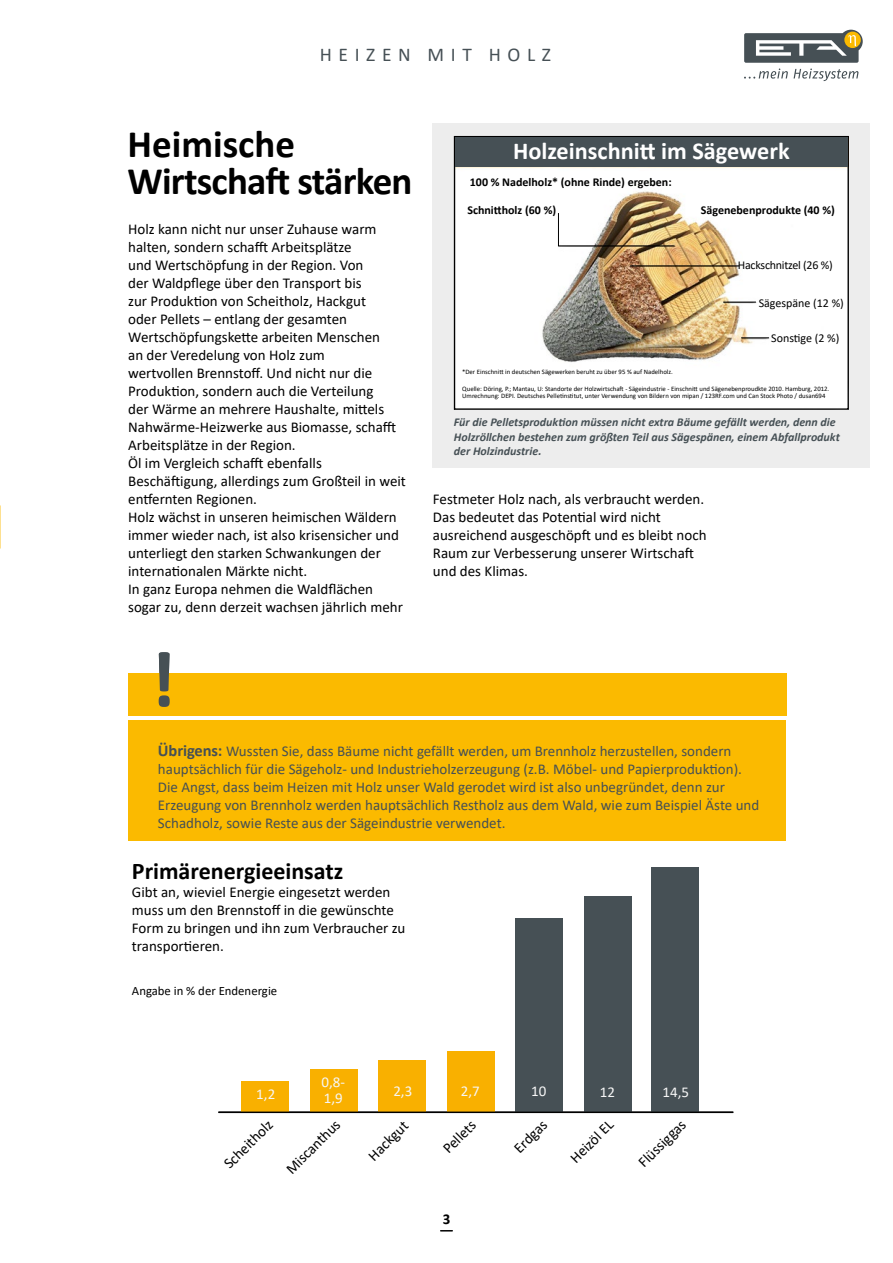
<style>
.page{position:relative;width:893px;height:1263px;background:#fff}
.page>*{position:absolute;margin:0;border:0;box-sizing:border-box;transform-origin:0 0}
.ETA_Fließtext{font:700 80.1px "Calibri";color:#465055}
.t1{font:700 39px "Calibri";letter-spacing:-.02em;color:#000}
.t2{font:700 39px "Calibri";color:#000}
.ETA_Fließtext-2{font:700 24.3px "Calibri";color:#fff}
.t3{font:700 24px "Calibri";color:#000}
.t4{font:19.5px "Calibri";letter-spacing:.34em;color:#465055}
.t5{font:15px/18px "Calibri";color:#000}
.t6{font:15px/18px "Calibri";color:#465055}
.t7{font:15px "Calibri";color:#f6f6f6}
.t8{font:700 15px "Calibri";color:#000}
.ETA_Fließtext-3{font:12.75px "Calibri";color:#000}
.t9{font:italic 700 12px/14.4px "Calibri";color:#465055}
.ETA_Fließtext-4{font:700 12px "Calibri";color:#000}
.ETA_Fließtext-5{font:12px "Calibri";letter-spacing:-.01em;color:#000}
.ETA_Fließtext-6{font:6.75px "Calibri";color:#000}
.s1{font-weight:700;font-size:16.5px}
</style>
<div class="page">
<div style="left:433px;top:123px;width:437px;height:345px;background:#ededed"></div>
<img style="left:456px;top:167px;width:391px;height:241px">
<div style="left:454px;top:136px;width:395px;height:274px;border:1px solid #000"></div>
<div style="left:455px;top:137px;width:392px;height:30px;background:#465055"></div>
<hr style="left:630px;top:266px;width:109px;height:1px;background:#000">
<hr style="left:723px;top:302px;width:33px;height:1px;background:#000">
<svg style="left:741px;top:338px;width:28px;height:1px"></svg>
<img style="left:558px;top:209px;width:117px;height:37px">
<div style="left:128px;top:720px;width:658px;height:120px;background:#fbba00"></div>
<div style="left:128px;top:673px;width:659px;height:43px;background:#fbba00"></div>
<div style="left:584px;top:896px;width:48px;height:216px;background:#465055"></div>
<div style="left:651px;top:867px;width:48px;height:246px;background:#465055"></div>
<div style="left:515px;top:918px;width:48px;height:194px;background:#465055"></div>
<div style="left:447px;top:1051px;width:48px;height:61px;background:#f9b000"></div>
<div style="left:378px;top:1060px;width:48px;height:52px;background:#f9b000"></div>
<div style="left:310px;top:1069px;width:48px;height:43px;background:#f9b000"></div>
<div style="left:241px;top:1081px;width:48px;height:31px;background:#f9b000"></div>
<hr style="left:218px;top:1111px;width:515px;height:2px;background:#000">
<svg style="left:744px;top:30px;width:119px;height:51px"></svg>
<p class="t4" style="left:320px;top:41px;width:233px">HEIZEN MIT HOLZ</p>
<p class="t2" style="left:128px;top:116px;width:169px">Heimische</p>
<p class="t1" style="left:128px;top:154px;width:286px">Wirtschaft stärken</p>
<p class="t5" style="left:128px;top:220px;width:270px">Holz kann nicht nur unser Zuhause warm halten, sondern schafft Arbeitsplätze<br>und Wertschöpfung in der Region. Von<br>der Waldpflege über den Transport bis<br>zur Produktion von Scheitholz, Hackgut oder Pellets – entlang der gesamten Wertschöpfungskette arbeiten Menschen an der Veredelung von Holz zum<br>wertvollen Brennstoff. Und nicht nur die Produktion, sondern auch die Verteilung der Wärme an mehrere Haushalte, mittels Nahwärme-Heizwerke aus Biomasse, schafft Arbeitsplätze in der Region.</p>
<p class="t5" style="left:128px;top:454px;width:279px">Öl im Vergleich schafft ebenfalls<br>Beschäftigung, allerdings zum Großteil in weit entfernten Regionen.</p>
<p class="t5" style="left:128px;top:508px;width:272px">Holz wächst in unseren heimischen Wäldern immer wieder nach, ist also krisensicher und unterliegt den starken Schwankungen der internationalen Märkte nicht.</p>
<p class="t5" style="left:128px;top:580px;width:276px">In ganz Europa nehmen die Waldflächen sogar zu, denn derzeit wachsen jährlich mehr</p>
<p class="ETA_Fließtext-2" style="left:513px;top:134px;width:278px">Holzeinschnitt im Sägewerk</p>
<p class="ETA_Fließtext-4" style="left:470px;top:173px;width:203px">100 % Nadelholz* (ohne Rinde) ergeben:</p>
<p class="ETA_Fließtext-4" style="left:467px;top:201px;width:90px">Schnittholz (60 %)</p>
<p class="ETA_Fließtext-4" style="left:701px;top:201px;width:136px">Sägenebenprodukte (40 %)</p>
<p class="ETA_Fließtext-5" style="left:738px;top:257px;width:96px">Hackschnitzel (26 %)</p>
<p class="ETA_Fließtext-5" style="left:759px;top:294px;width:87px">Sägespäne (12 %)</p>
<p class="ETA_Fließtext-5" style="left:771px;top:329px;width:70px">Sonstige (2 %)</p>
<p class="ETA_Fließtext-6" style="left:462px;top:367px;width:212px">*Der Einschnitt in deutschen Sägewerken beruht zu über 95 % auf Nadelholz.</p>
<p class="ETA_Fließtext-6" style="left:462px;top:384px;width:369px">Quelle: Döring, P.; Mantau, U: Standorte der Holzwirtschaft - Sägeindustrie - Einschnitt und Sägenebenproudkte 2010. Hamburg, 2012.</p>
<p class="ETA_Fließtext-6" style="left:462px;top:391px;width:365px">Umrechnung: DEPI. Deutsches Pelletinstitut, unter Verwendung von Bildern von mipan / 123RF.com und Can Stock Photo / dusan694</p>
<p class="t9" style="left:454px;top:415px;width:387px">Für die Pelletsproduktion müssen nicht extra Bäume gefällt werden, denn die<br>Holzröllchen bestehen zum größten Teil aus Sägespänen, einem Abfallprodukt der Holzindustrie.</p>
<p class="t5" style="left:433px;top:490px;width:275px">Festmeter Holz nach, als verbraucht werden.<br>Das bedeutet das Potential wird nicht ausreichend ausgeschöpft und es bleibt noch Raum zur Verbesserung unserer Wirtschaft und des Klimas.</p>
<p class="ETA_Fließtext" style="left:150px;top:623px;width:28px">!</p>
<p class="t6" style="left:158px;top:742px;width:603px"><span class="s1">Übrigens:</span> Wussten Sie, dass Bäume nicht gefällt werden, um Brennholz herzustellen, sondern hauptsächlich für die Sägeholz- und Industrieholzerzeugung (z.B. Möbel- und Papierproduktion).<br>Die Angst, dass beim Heizen mit Holz unser Wald gerodet wird ist also unbegründet, denn zur Erzeugung von Brennholz werden hauptsächlich Restholz aus dem Wald, wie zum Beispiel Äste und Schadholz, sowie Reste aus der Sägeindustrie verwendet.</p>
<p class="t3" style="left:132px;top:854px;width:213px">Primärenergieeinsatz</p>
<p class="t5" style="left:132px;top:883px;width:275px">Gibt an, wieviel Energie eingesetzt werden muss um den Brennstoff in die gewünschte Form zu bringen und ihn zum Verbraucher zu transportieren.</p>
<p class="ETA_Fließtext-3" style="left:132px;top:982px;width:147px">Angabe in % der Endenergie</p>
<p class="t7" style="left:256px;top:1083px;width:20px">1,2</p>
<p class="t7" style="left:321px;top:1072px;width:25px">0,8-</p>
<p class="t7" style="left:324px;top:1088px;width:20px">1,9</p>
<p class="t7" style="left:393px;top:1081px;width:20px">2,3</p>
<p class="t7" style="left:461px;top:1081px;width:20px">2,7</p>
<p class="t7" style="left:531px;top:1081px;width:17px">10</p>
<p class="t7" style="left:600px;top:1082px;width:17px">12</p>
<p class="t7" style="left:663px;top:1082px;width:28px">14,5</p>
<p class="t5" style="left:220px;top:1159px;width:64px;rotate:-45deg">Scheitholz</p>
<p class="t5" style="left:282px;top:1165px;width:71px;rotate:-45deg">Miscanthus</p>
<p class="t5" style="left:364px;top:1151px;width:51px;rotate:-45deg">Hackgut</p>
<p class="t5" style="left:439px;top:1144px;width:42px;rotate:-45deg">Pellets</p>
<p class="t5" style="left:510px;top:1144px;width:42px;rotate:-45deg">Erdgas</p>
<p class="t5" style="left:566px;top:1154px;width:56px;rotate:-45deg">Heizöl EL</p>
<p class="t5" style="left:634px;top:1158px;width:62px;rotate:-45deg">Flüssiggas</p>
<p class="t8" style="left:443px;top:1208px;width:9px">3</p>
</div>
